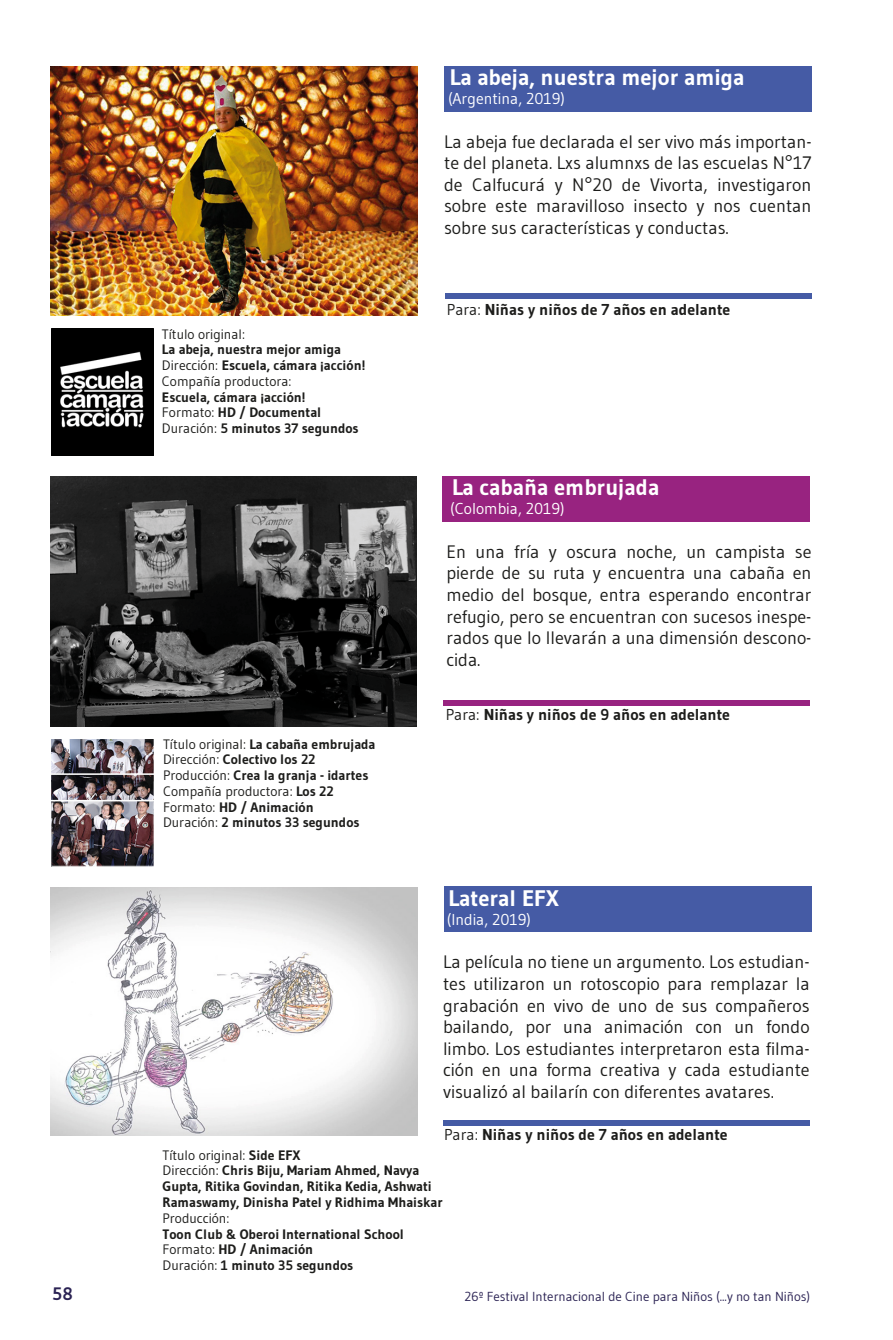
<style>
.page{position:relative;width:893px;height:1340px;background:#fff}
.page>*{position:absolute;margin:0;border:0;box-sizing:border-box;transform-origin:0 0}
.t1{font:700 22.5px "Gudea";color:#fff}
.t2{font:18px/21.6px "Gudea";color:#1d1d1b;text-align:justify}
.t3{font:700 18px "Gudea";color:#2b2354}
.t4{font:700 15.75px "Gudea";color:#1d1d1b}
.t5{font:15.75px "Gudea";color:#fff}
.t6{font:700 13.72px/15.8px "Gudea";color:#1d1d1b}
.t7{font:13.72px "Gudea";color:#1d1d1b}
.t8{font:13.05px "Gudea";color:#2b2354}
.s1{font-weight:400}
</style>
<div class="page">
<div style="left:445px;top:294px;width:366px;height:5px;background:#455ba5"></div>
<div style="left:444px;top:700px;width:366px;height:5px;background:#982380"></div>
<div style="left:444px;top:66px;width:368px;height:45px;background:#455ba5"></div>
<div style="left:442px;top:476px;width:368px;height:45px;background:#982380"></div>
<div style="left:444px;top:886px;width:368px;height:45px;background:#455ba5"></div>
<div style="left:444px;top:1120px;width:366px;height:5px;background:#455ba5"></div>
<img style="left:50px;top:66px;width:367px;height:249px">
<img style="left:51px;top:328px;width:102px;height:128px">
<img style="left:50px;top:477px;width:366px;height:249px">
<img style="left:52px;top:739px;width:102px;height:127px">
<img style="left:50px;top:887px;width:367px;height:248px">
<p class="t1" style="left:450px;top:63px;width:296px">La abeja, nuestra mejor amiga</p>
<p class="t5" style="left:448px;top:89px;width:118px">(Argentina, 2019)</p>
<p class="t2" style="left:444px;top:130px;width:369px">La abeja fue declarada el ser vivo más importan&shy;te del planeta. Lxs alumnxs de las escuelas N°17 de Calfucurá y N°20 de Vivorta, investigaron sobre este maravilloso insecto y nos cuentan sobre sus características y conductas.</p>
<p class="t7" style="left:162px;top:325px;width:85px">Título original:</p>
<p class="t6" style="left:162px;top:342px;width:205px">La abeja, nuestra mejor amiga<br><span class="s1">Dirección:</span> Escuela, cámara ¡acción!<br><span class="s1">Compañía productora:</span></p>
<p class="t6" style="left:162px;top:389px;width:198px">Escuela, cámara ¡acción!<br><span class="s1">Formato:</span> HD / Documental<br><span class="s1">Duración:</span> 5 minutos 37 segundos</p>
<p class="t6" style="left:163px;top:736px;width:214px"><span class="s1">Título original:</span> La cabaña embrujada<br><span class="s1">Dirección:</span> Colectivo los 22<br><span class="s1">Producción:</span> Crea la granja - idartes<br><span class="s1">Compañía productora:</span> Los 22<br><span class="s1">Formato:</span> HD / Animación<br><span class="s1">Duración:</span> 2 minutos 33 segundos</p>
<p class="t4" style="left:447px;top:299px;width:285px"><span class="s1">Para:</span> Niñas y niños de 7 años en adelante</p>
<p class="t1" style="left:452px;top:473px;width:209px">La cabaña embrujada</p>
<p class="t5" style="left:450px;top:499px;width:116px">(Colombia, 2019)</p>
<p class="t2" style="left:446px;top:540px;width:367px">En una fría y oscura noche, un campista se pierde de su ruta y encuentra una cabaña en medio del bosque, entra esperando encontrar refugio, pero se encuentran con sucesos inespe&shy;rados que lo llevarán a una dimensión descono&shy;cida.</p>
<p class="t4" style="left:446px;top:705px;width:286px"><span class="s1">Para:</span> Niñas y niños de 9 años en adelante</p>
<p class="t1" style="left:449px;top:883px;width:112px">Lateral EFX</p>
<p class="t5" style="left:447px;top:909px;width:86px">(India, 2019)</p>
<p class="t2" style="left:443px;top:951px;width:368px">La película no tiene un argumento. Los estudian&shy;tes utilizaron un rotoscopio para remplazar la grabación en vivo de uno de sus compañeros bailando, por una animación con un fondo limbo. Los estudiantes interpretaron esta filma&shy;ción en una forma creativa y cada estudiante visualizó al bailarín con diferentes avatares.</p>
<p class="t4" style="left:444px;top:1124px;width:285px"><span class="s1">Para:</span> Niñas y niños de 7 años en adelante</p>
<p class="t6" style="left:162px;top:1146px;width:282px"><span class="s1">Título original:</span> Side EFX<br><span class="s1">Dirección:</span> Chris Biju, Mariam Ahmed, Navya Gupta, Ritika Govindan, Ritika Kedia, Ashwati Ramaswamy, Dinisha Patel y Ridhima Mhaiskar</p>
<p class="t7" style="left:162px;top:1209px;width:68px">Producción:</p>
<p class="t6" style="left:162px;top:1225px;width:243px">Toon Club &amp; Oberoi International School<br><span class="s1">Formato:</span> HD / Animación<br><span class="s1">Duración:</span> 1 minuto 35 segundos</p>
<p class="t3" style="left:52px;top:1282px;width:22px">58</p>
<p class="t8" style="left:464px;top:1288px;width:347px">26º Festival Internacional de Cine para Niños (...y no tan Niños)</p>
</div>
